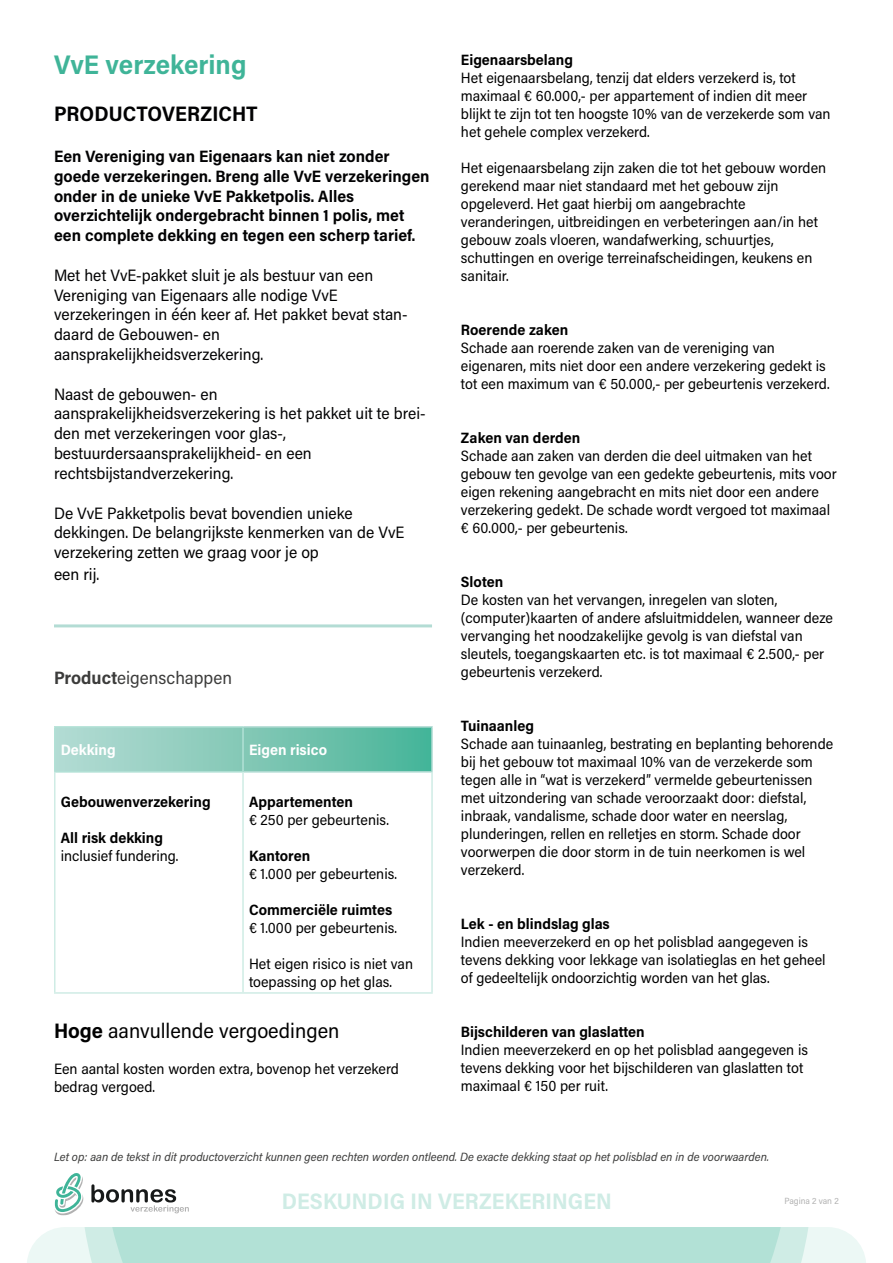
<style>
.page{position:relative;width:893px;height:1263px;background:#fff}
.page>*{position:absolute;margin:0;border:0;box-sizing:border-box;transform-origin:0 0}
.t1{font:700 27px "Acumin Pro Semi Cond";color:#3fb498}
.t2{font:700 22.5px "Acumin Pro Semi Cond";letter-spacing:.005em;color:#cfece5}
.t3{font:21px "Acumin Pro Semi Cond";color:#000}
.t4{font:700 21px "Acumin Pro Semi Cond";color:#020203}
.t5{font:18px "Acumin Pro Semi Cond";color:#3c3c3b}
.t6{font:16.5px/19.8px "Acumin Pro Semi Cond";color:#020203}
.t7{font:700 16.5px/19.8px "Acumin Pro Semi Cond";color:#020203}
.t8{font:16.5px/19.8px "Acumin Pro Semi Cond";color:#000}
.t9{font:15px/18px "Acumin Pro Semi Cond";color:#000}
.t10{font:700 15px "Acumin Pro Semi Cond";color:#000}
.t11{font:700 15px "Acumin Pro Semi Cond";color:#fff}
.t12{font:italic 12px "Acumin Pro Semi Cond";color:#3c3c3b}
.t13{font:9px "Acumin Pro Semi Cond";color:#b1b1b1}
.s1{color:#020203}
.s2{font-weight:700}
</style>
<div class="page">
<svg style="left:27px;top:1227px;width:839px;height:36px;background:#bce5db"></svg>
<svg style="left:54px;top:1173px;width:29px;height:42px"></svg>
<svg style="left:91px;top:1184px;width:98px;height:29px"></svg>
<svg style="left:56px;top:728px;width:375px;height:43px;background:#80c8b6"></svg>
<hr style="left:244px;top:726px;width:189px;height:2px;background:#b3dcd4">
<hr style="left:431px;top:728px;width:2px;height:43px;background:#b3dcd4">
<hr style="left:244px;top:771px;width:189px;height:2px;background:#b3dcd4">
<hr style="left:54px;top:726px;width:190px;height:2px;background:#b2e1d6">
<hr style="left:54px;top:728px;width:2px;height:43px;background:#b2e1d6">
<hr style="left:242px;top:728px;width:2px;height:43px;background:#b2e1d6">
<hr style="left:54px;top:771px;width:190px;height:2px;background:#b2e1d6">
<hr style="left:54px;top:773px;width:2px;height:219px;background:#cfece5">
<hr style="left:242px;top:773px;width:2px;height:219px;background:#cfece5">
<hr style="left:431px;top:773px;width:2px;height:219px;background:#cfece5">
<hr style="left:54px;top:992px;width:189px;height:2px;background:#cfece5">
<hr style="left:243px;top:992px;width:190px;height:2px;background:#cfece5">
<hr style="left:54px;top:624px;width:378px;height:3px;background:#b3dcd4">
<h1 class="t1" style="left:54px;top:45px;width:194px">VvE verzekering</h1>
<h3 class="t4" style="left:54px;top:99px;width:205px">PRODUCTOVERZICHT</h3>
<p class="t7" style="left:54px;top:146px;width:377px">Een Vereniging van Eigenaars kan niet zonder goede verzekeringen. Breng alle VvE verzekeringen onder in de unieke VvE Pakketpolis. Alles overzichtelijk ondergebracht binnen 1 polis, met een complete dekking en tegen een scherp tarief.</p>
<p class="t6" style="left:54px;top:265px;width:355px">Met het VvE-pakket sluit je als bestuur van een Vereniging van Eigenaars alle nodige VvE verzekeringen in één keer af. Het pakket bevat stan&shy;daard de Gebouwen- en aansprakelijkheidsverzekering.</p>
<p class="t6" style="left:54px;top:383px;width:373px">Naast de gebouwen- en aansprakelijkheidsverzekering is het pakket uit te brei&shy;den met verzekeringen voor glas-, bestuurdersaansprakelijkheid- en een rechtsbijstandverzekering.</p>
<p class="t8" style="left:54px;top:502px;width:352px"><span class="s1">De VvE Pakketpolis bevat bovendien unieke dekkingen.</span> De belangrijkste kenmerken van de VvE verzekering zetten we graag voor je op</p>
<p class="t8" style="left:54px;top:563px;width:47px">een rij.</p>
<p class="t5" style="left:54px;top:665px;width:180px"><span class="s2">Product</span>eigenschappen</p>
<p class="t11" style="left:61px;top:739px;width:56px">Dekking</p>
<p class="t11" style="left:249px;top:739px;width:80px">Eigen risico</p>
<p class="t10" style="left:61px;top:791px;width:151px">Gebouwenverzekering</p>
<p class="t10" style="left:61px;top:827px;width:104px">All risk dekking</p>
<p class="t9" style="left:61px;top:846px;width:119px">inclusief fundering.</p>
<p class="t10" style="left:249px;top:791px;width:106px">Appartementen</p>
<p class="t9" style="left:249px;top:810px;width:141px">€ 250 per gebeurtenis.</p>
<p class="t10" style="left:249px;top:845px;width:63px">Kantoren</p>
<p class="t9" style="left:249px;top:864px;width:150px">€ 1.000 per gebeurtenis.</p>
<p class="t10" style="left:249px;top:899px;width:145px">Commerciële ruimtes</p>
<p class="t9" style="left:249px;top:918px;width:150px">€ 1.000 per gebeurtenis.</p>
<p class="t9" style="left:249px;top:954px;width:166px">Het eigen risico is niet van toepassing op het glas.</p>
<h3 class="t3" style="left:54px;top:1016px;width:287px"><span class="s2">Hoge</span> aanvullende vergoedingen</h3>
<p class="t9" style="left:54px;top:1059px;width:346px">Een aantal kosten worden extra, bovenop het verzekerd bedrag vergoed.</p>
<p class="t10" style="left:461px;top:49px;width:114px">Eigenaarsbelang</p>
<p class="t9" style="left:461px;top:68px;width:371px">Het eigenaarsbelang, tenzij dat elders verzekerd is, tot maximaal € 60.000,- per appartement of indien dit meer blijkt te zijn tot ten hoogste 10% van de verzekerde som van het gehele complex verzekerd.</p>
<p class="t9" style="left:461px;top:158px;width:367px">Het eigenaarsbelang zijn zaken die tot het gebouw worden gerekend maar niet standaard met het gebouw zijn opgeleverd. Het gaat hierbij om aangebrachte veranderingen, uitbreidingen en verbeteringen aan/in het gebouw zoals vloeren, wandafwerking, schuurtjes, schuttingen en overige terreinafscheidingen, keukens en sanitair.</p>
<p class="t10" style="left:461px;top:319px;width:109px">Roerende zaken</p>
<p class="t9" style="left:461px;top:338px;width:370px">Schade aan roerende zaken van de vereniging van eigenaren, mits niet door een andere verzekering gedekt is tot een maximum van € 50.000,- per gebeurtenis verzekerd.</p>
<p class="t10" style="left:461px;top:427px;width:121px">Zaken van derden</p>
<p class="t9" style="left:461px;top:446px;width:377px">Schade aan zaken van derden die deel uitmaken van het gebouw ten gevolge van een gedekte gebeurtenis, mits voor eigen rekening aangebracht en mits niet door een andere verzekering gedekt. De schade wordt vergoed tot maximaal € 60.000,- per gebeurtenis.</p>
<p class="t10" style="left:461px;top:571px;width:44px">Sloten</p>
<p class="t9" style="left:461px;top:590px;width:374px">De kosten van het vervangen, inregelen van sloten, (computer)kaarten of andere afsluitmiddelen, wanneer deze vervanging het noodzakelijke gevolg is van diefstal van sleutels, toegangskaarten etc. is tot maximaal € 2.500,- per gebeurtenis verzekerd.</p>
<p class="t10" style="left:461px;top:715px;width:75px">Tuinaanleg</p>
<p class="t9" style="left:461px;top:734px;width:374px">Schade aan tuinaanleg, bestrating en beplanting behorende bij het gebouw tot maximaal 10% van de verzekerde som tegen alle in “wat is verzekerd” vermelde gebeurtenissen met uitzondering van schade veroorzaakt door: diefstal, inbraak, vandalisme, schade door water en neerslag, plunderingen, rellen en relletjes en storm. Schade door voorwerpen die door storm in de tuin neerkomen is wel verzekerd.</p>
<p class="t10" style="left:461px;top:913px;width:150px">Lek - en blindslag glas</p>
<p class="t9" style="left:461px;top:932px;width:366px">Indien meeverzekerd en op het polisblad aangegeven is tevens dekking voor lekkage van isolatieglas en het geheel of gedeeltelijk ondoorzichtig worden van het glas.</p>
<p class="t10" style="left:461px;top:1021px;width:185px">Bijschilderen van glaslatten</p>
<p class="t9" style="left:461px;top:1040px;width:349px">Indien meeverzekerd en op het polisblad aangegeven is tevens dekking voor het bijschilderen van glaslatten tot maximaal € 150 per ruit.</p>
<p class="t12" style="left:54px;top:1148px;width:716px">Let op: aan de tekst in dit productoverzicht kunnen geen rechten worden ontleend. De exacte dekking staat op het polisblad en in de voorwaarden.</p>
<h2 class="t2" style="left:282px;top:1186px;width:331px">DESKUNDIG IN VERZEKERINGEN</h2>
<p class="t13" style="left:784px;top:1195px;width:56px">Pagina 2 van 2</p>
</div>
